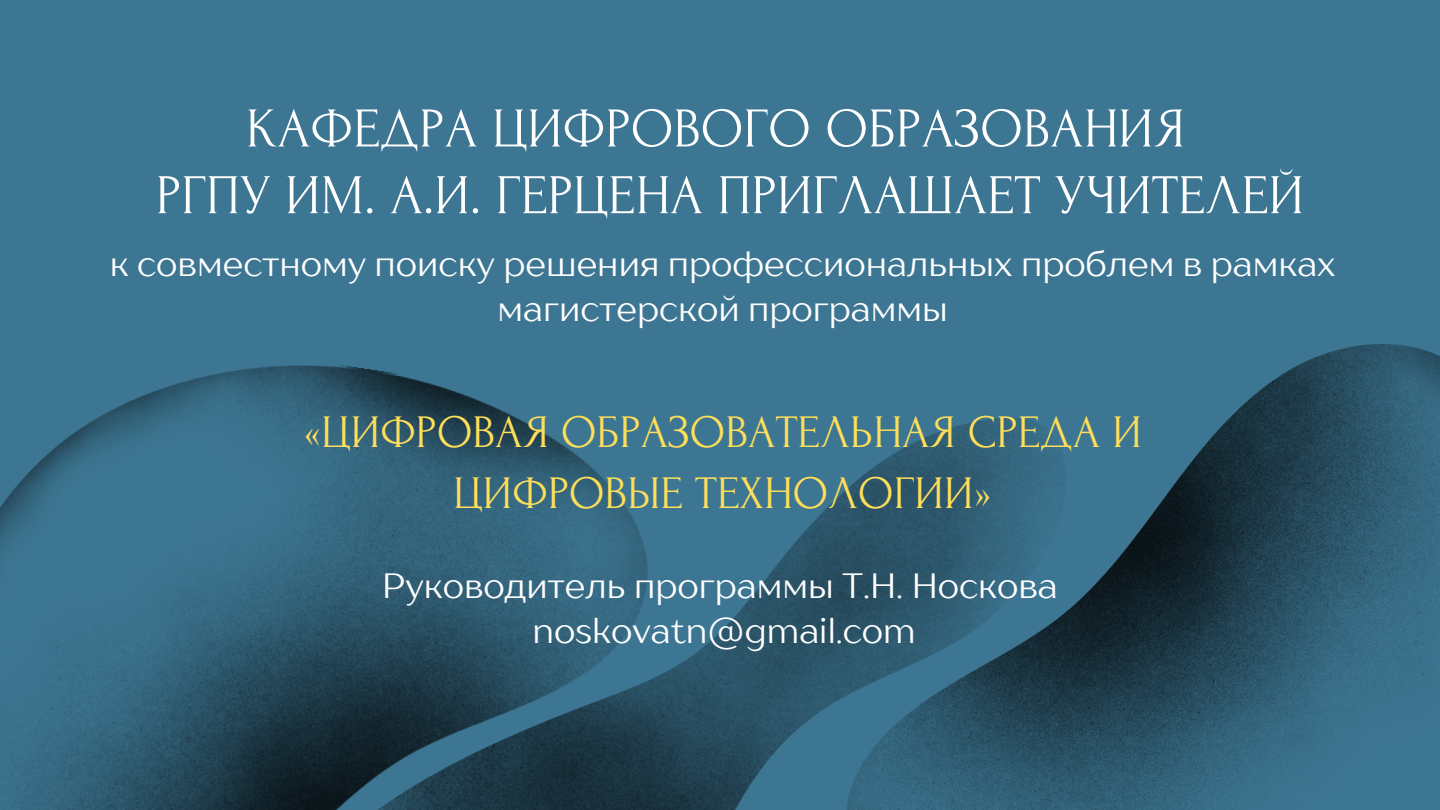
<style>
.page{position:relative;width:1440px;height:810px;background:#3d7692}
.page>*{position:absolute;margin:0;border:0;box-sizing:border-box;transform-origin:0 0}
.t1{font:56px "Forum";color:#fff}
.t2{font:46.6px/60.6px "Forum";color:#ffde59;text-align:center}
.t3{font:35px/45px "TT Drugs";color:#fff;text-align:center}
</style>
<div class="page">
<img style="left:1066px;top:345px;width:374px;height:465px">
<img style="left:672px;top:418px;width:394px;height:392px">
<img style="left:0;top:365px;width:672px;height:445px">
<p class="t1" style="left:246px;top:99px;width:941px">КАФЕДРА ЦИФРОВОГО ОБРАЗОВАНИЯ</p>
<p class="t1" style="left:156px;top:165px;width:1150px">РГПУ ИМ. А.И. ГЕРЦЕНА ПРИГЛАШАЕТ УЧИТЕЛЕЙ</p>
<p class="t3" style="left:110px;top:240px;width:1227px">к совместному поиску решения профессиональных проблем в рамках магистерской программы</p>
<p class="t2" style="left:303px;top:403px;width:840px">«ЦИФРОВАЯ ОБРАЗОВАТЕЛЬНАЯ СРЕДА И<br>ЦИФРОВЫЕ ТЕХНОЛОГИИ»</p>
<p class="t3" style="left:382px;top:563px;width:677px">Руководитель программы Т.Н. Носкова</p>
<p class="t3" style="left:533px;top:608px;width:385px">noskovatn@gmail.com</p>
</div>
